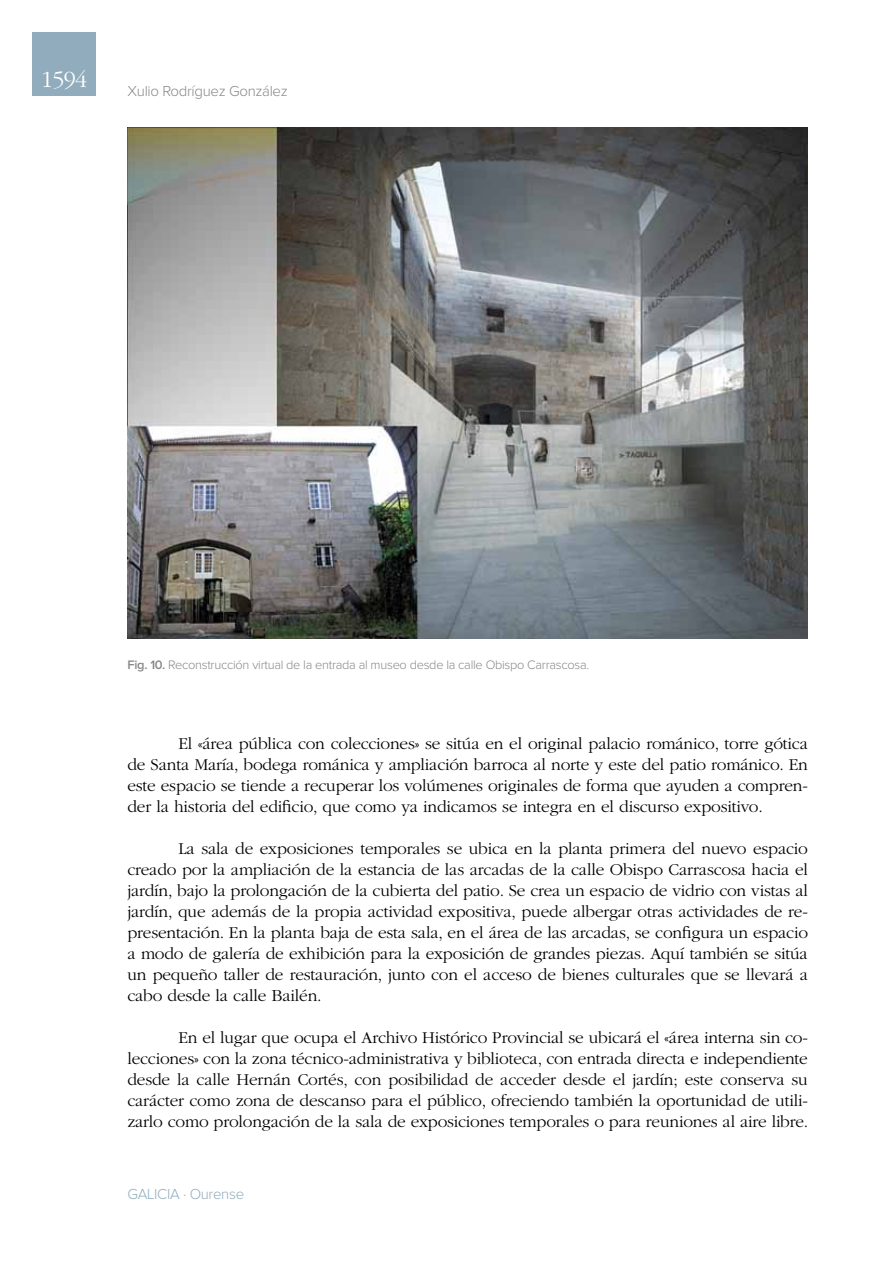
<style>
.page{position:relative;width:893px;height:1263px;background:#fff}
.page>*{position:absolute;margin:0;border:0;box-sizing:border-box;transform-origin:0 0}
.t1{font:300 24px "ITC Garamond Std";color:#fff}
.t2{font:300 17.25px/21px "ITC Garamond Std";letter-spacing:-.01em;color:#000;text-align:justify}
.t3{font:300 15px "Proxima Nova";letter-spacing:-.02em;color:#87888a}
.t4{font:300 15px "Proxima Nova";letter-spacing:-.02em;color:#91acbc}
.t5{font:300 12.75px "Proxima Nova";letter-spacing:-.02em;color:#87888a}
.s1{font-weight:600}
</style>
<div class="page">
<div style="left:32px;top:32px;width:64px;height:64px;background:#91acbc"></div>
<img style="left:127px;top:128px;width:681px;height:510px">
<h1 class="t1" style="left:41px;top:67px;width:47px">1594</h1>
<p class="t3" style="left:128px;top:84px;width:162px">Xulio Rodríguez González</p>
<p class="t5" style="left:128px;top:659px;width:463px"><span class="s1">Fig. 10.</span> Reconstrucción virtual de la entrada al museo desde la calle Obispo Carrascosa.</p>
<p class="t2" style="left:127px;top:734px;width:682px;text-indent:51px">El «área pública con colecciones» se sitúa en el original palacio románico, torre gótica de Santa María, bodega románica y ampliación barroca al norte y este del patio románico. En este espacio se tiende a recuperar los volúmenes originales de forma que ayuden a compren&shy;der la historia del edificio, que como ya indicamos se integra en el discurso expositivo.</p>
<p class="t2" style="left:127px;top:839px;width:682px;text-indent:51px">La sala de exposiciones temporales se ubica en la planta primera del nuevo espacio creado por la ampliación de la estancia de las arcadas de la calle Obispo Carrascosa hacia el jardín, bajo la prolongación de la cubierta del patio. Se crea un espacio de vidrio con vistas al jardín, que además de la propia actividad expositiva, puede albergar otras actividades de re&shy;presentación. En la planta baja de esta sala, en el área de las arcadas, se configura un espacio a modo de galería de exhibición para la exposición de grandes piezas. Aquí también se sitúa un pequeño taller de restauración, junto con el acceso de bienes culturales que se llevará a cabo desde la calle Bailén.</p>
<p class="t2" style="left:127px;top:1028px;width:682px;text-indent:51px">En el lugar que ocupa el Archivo Histórico Provincial se ubicará el «área interna sin co&shy;lecciones» con la zona técnico-administrativa y biblioteca, con entrada directa e independiente desde la calle Hernán Cortés, con posibilidad de acceder desde el jardín; este conserva su carácter como zona de descanso para el público, ofreciendo también la oportunidad de utili&shy;zarlo como prolongación de la sala de exposiciones temporales o para reuniones al aire libre.</p>
<p class="t4" style="left:128px;top:1187px;width:118px">GALICIA · Ourense</p>
</div>
